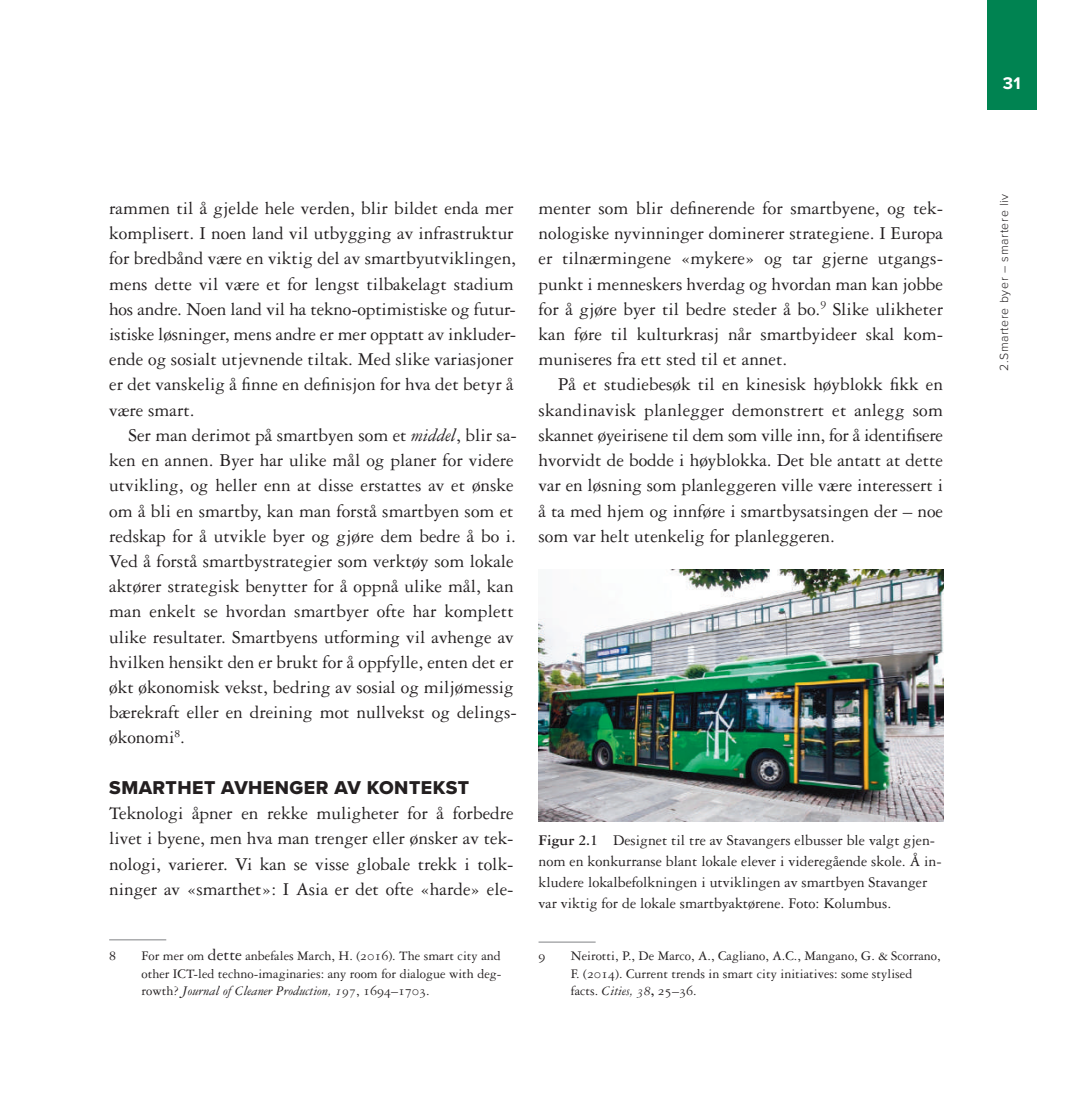
<style>
.page{position:relative;width:1092px;height:1117px;background:#fff}
.page>*{position:absolute;margin:0;border:0;box-sizing:border-box;transform-origin:0 0}
.t1{font:19.25px/25.2px "Garamond 3 LT Std";color:#231f20;text-align:justify}
.t2{font:19.25px "Proxima Nova Extrabld";letter-spacing:.025em;color:#231f20}
.t3{font:700 17.5px "Proxima Nova";color:#fff}
.t4{font:15.75px/21px "Garamond 3 LT Std";color:#231f20}
.t5{font:14px/17.5px "Garamond 3 LT Std";color:#231f20;text-align:justify}
.t6{font:300 12.25px "Proxima Nova";letter-spacing:.05em;color:#231f20}
.s1{font-style:italic}
.s2{font-size:17.5px}
.s3{font-weight:700}
</style>
<div class="page">
<div style="left:987px;top:0;width:49px;height:109px;background:#008351"></div>
<hr style="left:109px;top:939px;width:57px;height:1px;background:#808285">
<hr style="left:538px;top:941px;width:57px;height:1px;background:#808285">
<img style="left:538px;top:569px;width:405px;height:252px">
<p class="t1" style="left:109px;top:197px;width:408px;text-align:left">rammen til å gjelde hele verden, blir bildet enda mer komplisert. I noen land vil utbygging av infrastruktur for bredbånd være en viktig del av smartbyutviklingen, mens dette vil være et for lengst tilbakelagt stadium hos andre. Noen land vil ha tekno-optimistiske og futur&shy;istiske løsninger, mens andre er mer opptatt av inkluder&shy;ende og sosialt utjevnende tiltak. Med slike variasjoner er det vanskelig å finne en definisjon for hva det betyr å være smart.</p>
<p class="t1" style="left:109px;top:424px;width:409px;text-align:left;text-indent:19px">Ser man derimot på smartbyen som et <span class="s1">middel</span>, blir sa&shy;ken en annen. Byer har ulike mål og planer for videre utvikling, og heller enn at disse erstattes av et ønske om å bli en smartby, kan man forstå smartbyen som et redskap for å utvikle byer og gjøre dem bedre å bo i.<br>Ved å forstå smartbystrategier som verktøy som lokale aktører strategisk benytter for å oppnå ulike mål, kan man enkelt se hvordan smartbyer ofte har komplett ulike resultater. Smartbyens utforming vil avhenge av hvilken hensikt den er brukt for å oppfylle, enten det er økt økonomisk vekst, bedring av sosial og miljømessig bærekraft eller en dreining mot nullvekst og delings&shy;økonomi<sup>8</sup>.</p>
<p class="t2" style="left:109px;top:780px;width:361px">SMARTHET AVHENGER AV KONTEKST</p>
<p class="t1" style="left:109px;top:802px;width:406px">Teknologi åpner en rekke muligheter for å forbedre livet i byene, men hva man trenger eller ønsker av tek&shy;nologi, varierer. Vi kan se visse globale trekk i tolk&shy;ninger av «smarthet»: I Asia er det ofte «harde» ele-</p>
<p class="t5" style="left:109px;top:948px;width:8px">8</p>
<p class="t5" style="left:141px;top:948px;width:361px">For mer om <span class="s2">dette</span> anbefales March, H. (2016). The smart city and other ICT-led techno-imaginaries: any room for dialogue with deg&shy;rowth? <span class="s1">Journal of Cleaner Production, 197</span>, 1694–1703.</p>
<p class="t1" style="left:538px;top:197px;width:406px">menter som blir definerende for smartbyene, og tek&shy;nologiske nyvinninger dominerer strategiene. I Europa er tilnærmingene «mykere» og tar gjerne utgangs&shy;punkt i menneskers hverdag og hvordan man kan jobbe for å gjøre byer til bedre steder å bo.<sup>9</sup> Slike ulikheter kan føre til kulturkrasj når smartbyideer skal kom&shy;muniseres fra ett sted til et annet.</p>
<p class="t1" style="left:538px;top:373px;width:406px;text-indent:19px">På et studiebesøk til en kinesisk høyblokk fikk en skandinavisk planlegger demonstrert et anlegg som skannet øyeirisene til dem som ville inn, for å identifisere hvorvidt de bodde i høyblokka. Det ble antatt at dette var en løsning som planleggeren ville være interessert i å ta med hjem og innføre i smartbysatsingen der – noe som var helt utenkelig for planleggeren.</p>
<p class="t4" style="left:538px;top:830px;width:404px"><span class="s3">Figur 2.1</span> Designet til tre av Stavangers elbusser ble valgt gjen&shy;nom en konkurranse blant lokale elever i videregående skole. Å in&shy;kludere lokalbefolkningen i utviklingen av smartbyen Stavanger var viktig for de lokale smartbyaktørene. Foto: Kolumbus.</p>
<p class="t5" style="left:538px;top:948px;width:8px">9</p>
<p class="t5" style="left:570px;top:948px;width:371px;text-align:left">Neirotti, P., De Marco, A., Cagliano, A.C., Mangano, G. &amp; Scorrano,<br>F. (2014). Current trends in smart city initiatives: some stylised facts. <span class="s1">Cities, 38</span><span class="s3">,</span> 25–36.</p>
<p class="t3" style="left:1002px;top:77px;width:19px">31</p>
<p class="t6" style="left:999px;top:371px;width:179px;rotate:-90deg">2.Smartere byer – smartere liv</p>
</div>
